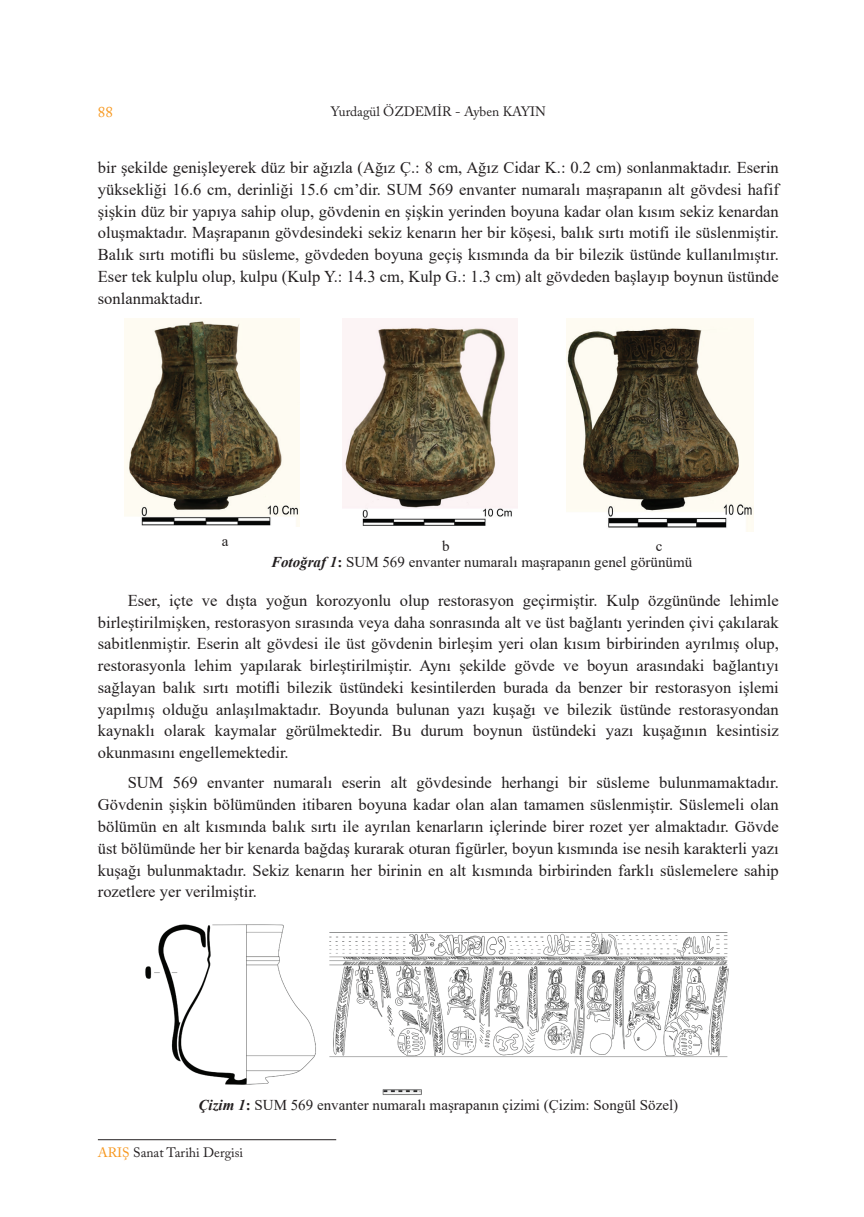
<style>
.page{position:relative;width:864px;height:1217px;background:#fff}
.page>*{position:absolute;margin:0;border:0;box-sizing:border-box;transform-origin:0 0}
.t1{font:16.5px/21.8px "Times New Roman";color:#231f20;text-align:justify}
.t2{font:15px/16.2px "Times New Roman";color:#231f20}
.t3{font:15px "Adobe Caslon Pro";color:#f7971d}
.t4{font:13.5px "Adobe Caslon Pro";color:#231f20}
.s1{font-weight:700;font-style:italic}
.s2{font-weight:700}
.s3{color:#f7971d}
</style>
<div class="page">
<hr style="left:98px;top:1138px;width:238px;height:1px;background:#231f20">
<img style="left:125px;top:318px;width:174px;height:208px">
<img style="left:342px;top:318px;width:175px;height:208px">
<img style="left:566px;top:318px;width:187px;height:213px">
<img style="left:145px;top:924px;width:584px;height:171px">
<p class="t3" style="left:98px;top:103px;width:16px">88</p>
<p class="t4" style="left:331px;top:103px;width:216px">Yurdagül ÖZDEMİR - Ayben KAYIN</p>
<p class="t1" style="left:98px;top:156px;width:682px">bir şekilde genişleyerek düz bir ağızla (Ağız Ç.: 8 cm, Ağız Cidar K.: 0.2 cm) sonlanmaktadır. Eserin yüksekliği 16.6 cm, derinliği 15.6 cm’dir. SUM 569 envanter numaralı maşrapanın alt gövdesi hafif şişkin düz bir yapıya sahip olup, gövdenin en şişkin yerinden boyuna kadar olan kısım sekiz kenardan oluşmaktadır. Maşrapanın gövdesindeki sekiz kenarın her bir köşesi, balık sırtı motifi ile süslenmiştir.<br>Balık sırtı motifli bu süsleme, gövdeden boyuna geçiş kısmında da bir bilezik üstünde kullanılmıştır.<br>Eser tek kulplu olup, kulpu (Kulp Y.: 14.3 cm, Kulp G.: 1.3 cm) alt gövdeden başlayıp boynun üstünde sonlanmaktadır.</p>
<p class="t2" style="left:222px;top:532px;width:8px">a</p>
<p class="t2" style="left:442px;top:537px;width:9px">b</p>
<p class="t2" style="left:271px;top:537px;width:422px;text-indent:384px">c<br><span class="s1">Fotoğraf 1</span><span class="s2">:</span> SUM 569 envanter numaralı maşrapanın genel görünümü</p>
<p class="t1" style="left:98px;top:588px;width:682px;text-indent:30px">Eser, içte ve dışta yoğun korozyonlu olup restorasyon geçirmiştir. Kulp özgününde lehimle birleştirilmişken, restorasyon sırasında veya daha sonrasında alt ve üst bağlantı yerinden çivi çakılarak sabitlenmiştir. Eserin alt gövdesi ile üst gövdenin birleşim yeri olan kısım birbirinden ayrılmış olup, restorasyonla lehim yapılarak birleştirilmiştir. Aynı şekilde gövde ve boyun arasındaki bağlantıyı sağlayan balık sırtı motifli bilezik üstündeki kesintilerden burada da benzer bir restorasyon işlemi yapılmış olduğu anlaşılmaktadır. Boyunda bulunan yazı kuşağı ve bilezik üstünde restorasyondan kaynaklı olarak kaymalar görülmektedir. Bu durum boynun üstündeki yazı kuşağının kesintisiz okunmasını engellemektedir.</p>
<p class="t1" style="left:98px;top:771px;width:682px;text-indent:30px">SUM 569 envanter numaralı eserin alt gövdesinde herhangi bir süsleme bulunmamaktadır.<br>Gövdenin şişkin bölümünden itibaren boyuna kadar olan alan tamamen süslenmiştir. Süslemeli olan bölümün en alt kısmında balık sırtı ile ayrılan kenarların içlerinde birer rozet yer almaktadır. Gövde üst bölümünde her bir kenarda bağdaş kurarak oturan figürler, boyun kısmında ise nesih karakterli yazı kuşağı bulunmaktadır. Sekiz kenarın her birinin en alt kısmında birbirinden farklı süslemelere sahip rozetlere yer verilmiştir.</p>
<p class="t2" style="left:198px;top:1096px;width:481px"><span class="s1">Çizim 1</span><span class="s2">:</span> SUM 569 envanter numaralı maşrapanın çizimi (Çizim: Songül Sözel)</p>
<p class="t4" style="left:98px;top:1143px;width:147px"><span class="s3">ARIŞ</span> Sanat Tarihi Dergisi</p>
</div>
